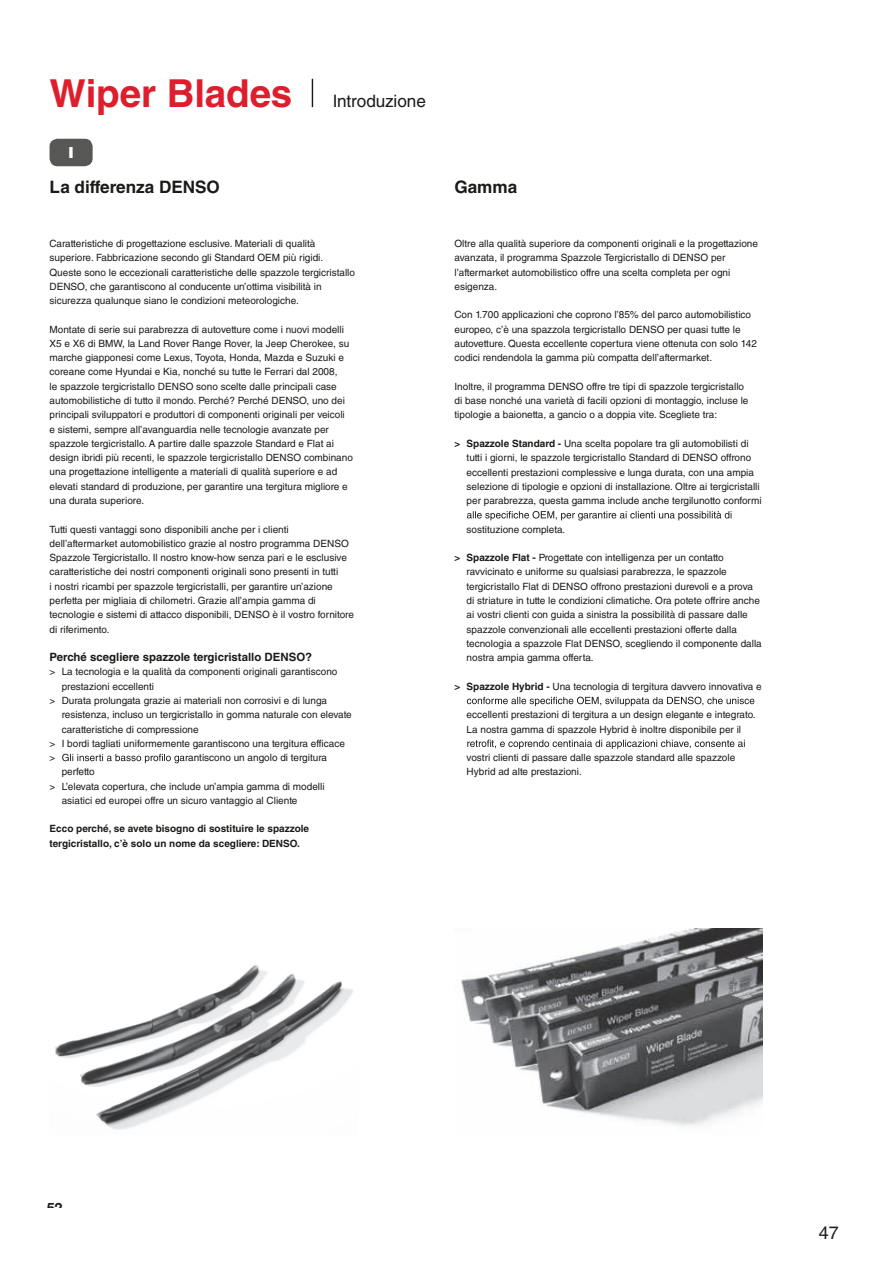
<style>
.page{position:relative;width:893px;height:1263px;background:#fff}
.page>*{position:absolute;margin:0;border:0;box-sizing:border-box;transform-origin:0 0}
.t1{font:700 38.55px "Helvetica LT Std";letter-spacing:-.005em;color:#de1e2d}
.t2{font:18px "Helvetica LT Std";color:#231f20}
.t3{font:700 17.1px "Helvetica LT Std";color:#1a1a18}
.t4{font:17.1px "Helvetica LT Std";letter-spacing:-.005em;color:#1a1a18}
.t5{font:700 15.75px "Stone Sans Std";color:#fff}
.t6{font:700 14.25px "Helvetica Neue LT Pro";color:#1a1a18}
.t7{font:700 11.4px "Helvetica LT Std";color:#1a1a18}
.t8{font:10.05px/14.2px "Helvetica LT Std";color:#1a1a18}
.t9{font:700 10.05px/14.2px "Helvetica LT Std";color:#1a1a18}
.s1{font-weight:700}
</style>
<div class="page">
<div style="left:50px;top:139px;width:43px;height:27px;background:#575755;border-radius:8px"></div>
<svg style="left:312px;top:79px;width:1px;height:28px"></svg>
<img style="left:55px;top:965px;width:298px;height:165px">
<img style="left:461px;top:929px;width:301px;height:197px">
<svg style="left:62px;top:754px;width:126px;height:9px"></svg>
<svg style="left:467px;top:511px;width:264px;height:10px"></svg>
<svg style="left:467px;top:697px;width:287px;height:9px"></svg>
<svg style="left:467px;top:740px;width:278px;height:9px"></svg>
<h1 class="t1" style="left:50px;top:70px;width:244px">Wiper Blades</h1>
<h3 class="t5" style="left:68px;top:143px;width:7px">I</h3>
<h3 class="t4" style="left:333px;top:91px;width:95px">Introduzione</h3>
<h3 class="t3" style="left:50px;top:177px;width:172px">La differenza DENSO</h3>
<h3 class="t3" style="left:454px;top:177px;width:64px">Gamma</h3>
<p class="t8" style="left:50px;top:236px;width:307px">Caratteristiche di progettazione esclusive. Materiali di qualità superiore. Fabbricazione secondo gli Standard OEM più rigidi.<br>Queste sono le eccezionali caratteristiche delle spazzole tergicristallo DENSO, che garantiscono al conducente un’ottima visibilità in sicurezza qualunque siano le condizioni meteorologiche.</p>
<p class="t8" style="left:50px;top:322px;width:305px">Montate di serie sui parabrezza di autovetture come i nuovi modelli X5 e X6 di BMW, la Land Rover Range Rover, la Jeep Cherokee, su marche giapponesi come Lexus, Toyota, Honda, Mazda e Suzuki e coreane come Hyundai e Kia, nonché su tutte le Ferrari dal 2008,<br>le spazzole tergicristallo DENSO sono scelte dalle principali case automobilistiche di tutto il mondo. Perché? Perché DENSO, uno dei principali sviluppatori e produttori di componenti originali per veicoli<br>e sistemi, sempre all’avanguardia nelle tecnologie avanzate per spazzole tergicristallo. A partire dalle spazzole Standard e Flat ai design ibridi più recenti, le spazzole tergicristallo DENSO combinano una progettazione intelligente a materiali di qualità superiore e ad elevati standard di produzione, per garantire una tergitura migliore e una durata superiore.</p>
<p class="t8" style="left:50px;top:522px;width:306px">Tutti questi vantaggi sono disponibili anche per i clienti dell’aftermarket automobilistico grazie al nostro programma DENSO Spazzole Tergicristallo. Il nostro know-how senza pari e le esclusive caratteristiche dei nostri componenti originali sono presenti in tutti<br>i nostri ricambi per spazzole tergicristalli, per garantire un’azione perfetta per migliaia di chilometri. Grazie all’ampia gamma di tecnologie e sistemi di attacco disponibili, DENSO è il vostro fornitore di riferimento.</p>
<p class="t7" style="left:50px;top:650px;width:264px">Perché scegliere spazzole tergicristallo DENSO?</p>
<p class="t8" style="left:50px;top:665px;width:289px">&gt; La tecnologia e la qualità da componenti originali garantiscono</p>
<p class="t8" style="left:62px;top:679px;width:94px">prestazioni eccellenti</p>
<p class="t8" style="left:50px;top:693px;width:279px">&gt; Durata prolungata grazie ai materiali non corrosivi e di lunga</p>
<p class="t8" style="left:62px;top:708px;width:292px">resistenza, incluso un tergicristallo in gomma naturale con elevate</p>
<p class="t8" style="left:62px;top:722px;width:139px">caratteristiche di compressione</p>
<p class="t8" style="left:50px;top:736px;width:297px">&gt; I bordi tagliati uniformemente garantiscono una tergitura efficace</p>
<p class="t8" style="left:50px;top:750px;width:7px">&gt;</p>
<p class="t8" style="left:188px;top:750px;width:141px">antiscono un angolo di tergitura</p>
<p class="t8" style="left:62px;top:765px;width:35px">perfetto</p>
<p class="t8" style="left:50px;top:779px;width:277px">&gt; L’elevata copertura, che include un’ampia gamma di modelli</p>
<p class="t8" style="left:62px;top:793px;width:237px">asiatici ed europei offre un sicuro vantaggio al Cliente</p>
<p class="t9" style="left:50px;top:822px;width:261px">Ecco perché, se avete bisogno di sostituire le spazzole tergicristallo, c’è solo un nome da scegliere: DENSO.</p>
<p class="t8" style="left:454px;top:236px;width:305px">Oltre alla qualità superiore da componenti originali e la progettazione avanzata, il programma Spazzole Tergicristallo di DENSO per l’aftermarket automobilistico offre una scelta completa per ogni esigenza.</p>
<p class="t8" style="left:454px;top:308px;width:304px">Con 1.700 applicazioni che coprono l’85% del parco automobilistico europeo, c’è una spazzola tergicristallo DENSO per quasi tutte le autovetture. Questa eccellente copertura viene ottenuta con solo 142 codici rendendola la gamma più compatta dell’aftermarket.</p>
<p class="t8" style="left:454px;top:379px;width:296px">Inoltre, il programma DENSO offre tre tipi di spazzole tergicristallo di base nonché una varietà di facili opzioni di montaggio, incluse le tipologie a baionetta, a gancio o a doppia vite. Scegliete tra:</p>
<p class="t8" style="left:467px;top:436px;width:297px;text-indent:-12px"><span class="s1">&gt; Spazzole Standard -</span> Una scelta popolare tra gli automobilisti di tutti i giorni, le spazzole tergicristallo Standard di DENSO offrono eccellenti prestazioni complessive e lunga durata, con una ampia selezione di tipologie e opzioni di installazione. Oltre ai tergicristalli per parabrezza, questa gamma include anche tergilunotto conformi</p>
<p class="t8" style="left:467px;top:522px;width:100px">sostituzione completa.</p>
<p class="t8" style="left:467px;top:551px;width:297px;text-indent:-12px"><span class="s1">&gt; Spazzole Flat -</span> Progettate con intelligenza per un contatto ravvicinato e uniforme su qualsiasi parabrezza, le spazzole tergicristallo Flat di DENSO offrono prestazioni durevoli e a prova di striature in tutte le condizioni climatiche. Ora potete offrire anche ai vostri clienti con guida a sinistra la possibilità di passare dalle spazzole convenzionali alle eccellenti prestazioni offerte dalla tecnologia a spazzole Flat DENSO, scegliendo il componente dalla nostra ampia gamma offerta.</p>
<p class="t8" style="left:454px;top:679px;width:309px"><span class="s1">&gt; Spazzole Hybrid -</span> Una tecnologia di tergitura davvero innovativa e</p>
<p class="t8" style="left:467px;top:708px;width:291px">eccellenti prestazioni di tergitura a un design elegante e integrato.<br>La nostra gamma di spazzole Hybrid è inoltre disponibile per il</p>
<p class="t8" style="left:467px;top:751px;width:270px">vostri clienti di passare dalle spazzole standard alle spazzole<br>Hybrid ad alte prestazioni.</p>
<h3 class="t6" style="left:47px;top:1199px;width:17px">52</h3>
<h2 class="t2" style="left:819px;top:1222px;width:22px">47</h2>
</div>
